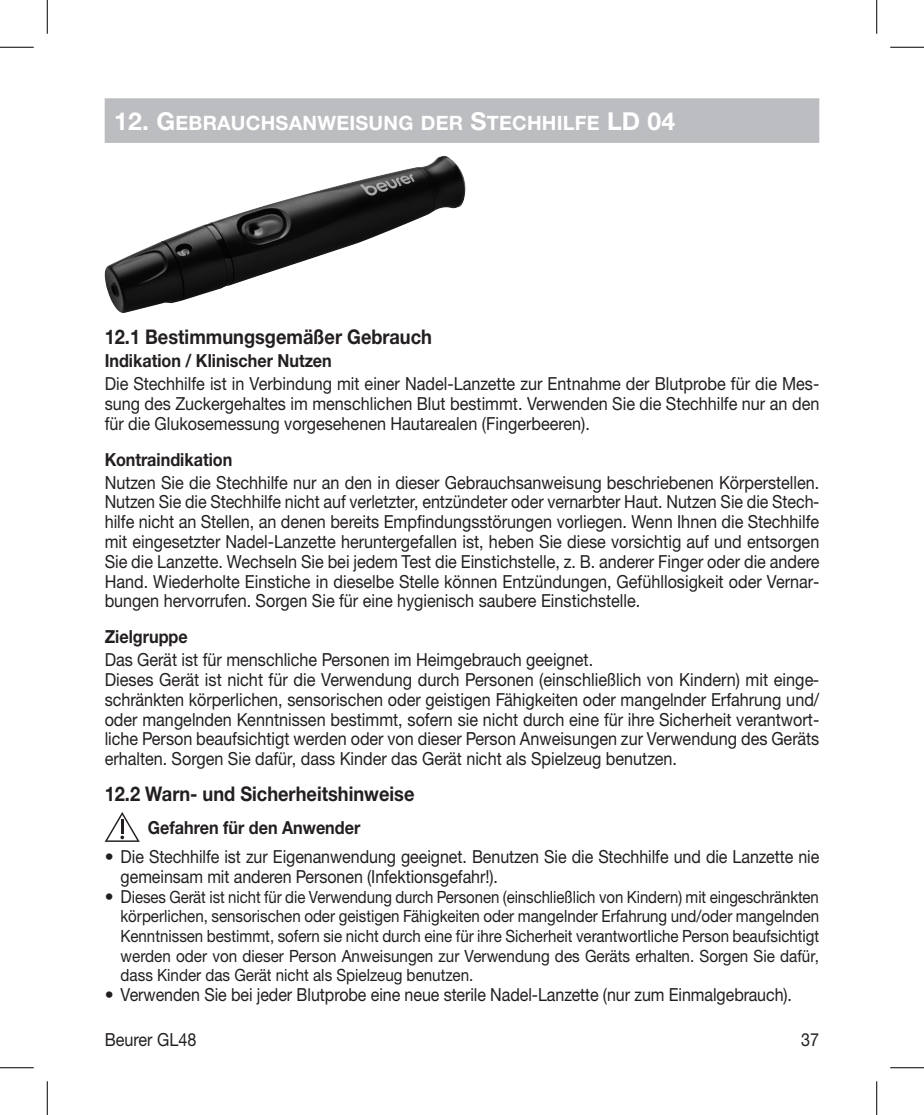
<style>
.page{position:relative;width:924px;height:1115px;background:#fff}
.page>*{position:absolute;margin:0;border:0;box-sizing:border-box;transform-origin:0 0}
.t1{font:700 20.25px "Helvetica Neue LTW1 G";color:#231f20;scale:.9 1}
.t2{font:19.8px "Helvetica Neue LTW1 G Bd SC800";letter-spacing:.015em;color:#fff}
.t3{font:18px/19.8px "Helvetica Neue LTW1 G";color:#231f20;text-align:justify;scale:.9 1}
.t4{font:18px/19.8px "Helvetica Neue LTW1 G";color:#231f20}
.t5{font:700 18px "Helvetica Neue LTW1 G";color:#231f20;scale:.9 1}
.t6{font:16.88px/19.6px "Helvetica Neue LTW1 G";color:#231f20;text-align:justify;scale:.89 1}
.s1{font-size:24.75px}
.s2{font-size:18px}
</style>
<div class="page">
<div style="left:105px;top:98px;width:714px;height:45px;background:#bcbdc0"></div>
<svg style="left:105px;top:812px;width:35px;height:30px"></svg>
<img style="left:105px;top:156px;width:360px;height:157px">
<hr style="left:0;top:47px;width:34px;height:1px;background:#000">
<hr style="left:890px;top:47px;width:34px;height:1px;background:#000">
<hr style="left:0;top:1067px;width:34px;height:1px;background:#000">
<hr style="left:890px;top:1067px;width:34px;height:1px;background:#000">
<hr style="left:47px;top:0;width:1px;height:34px;background:#000">
<hr style="left:47px;top:1081px;width:1px;height:34px;background:#000">
<hr style="left:876px;top:0;width:1px;height:34px;background:#000">
<hr style="left:876px;top:1081px;width:1px;height:34px;background:#000">
<p class="t2" style="left:114px;top:111px;width:562px"><span class="s1">12. G</span>EBRAUCHSANWEISUNG DER <span class="s1">S</span>TECHHILFE <span class="s1">LD 04</span></p>
<p class="t1" style="left:105px;top:325px;width:365px">12.1 Bestimmungsgemäßer Gebrauch</p>
<p class="t5" style="left:105px;top:350px;width:254px">Indikation / Klinischer Nutzen</p>
<p class="t3" style="left:105px;top:374px;width:795px">Die Stechhilfe ist in Verbindung mit einer Nadel-Lanzette zur Entnahme der Blutprobe für die Mes&shy;sung des Zuckergehaltes im menschlichen Blut bestimmt. Verwenden Sie die Stechhilfe nur an den für die Glukosemessung vorgesehenen Hautarealen (Fingerbeeren).</p>
<p class="t5" style="left:105px;top:448px;width:143px">Kontraindikation</p>
<p class="t3" style="left:105px;top:472px;width:796px">Nutzen Sie die Stechhilfe nur an den in dieser Gebrauchsanweisung beschriebenen Körperstellen.<br>Nutzen Sie die Stechhilfe nicht auf verletzter, entzündeter oder vernarbter Haut. Nutzen Sie die Stech&shy;hilfe nicht an Stellen, an denen bereits Empfindungsstörungen vorliegen. Wenn Ihnen die Stechhilfe mit eingesetzter Nadel-Lanzette heruntergefallen ist, heben Sie diese vorsichtig auf und entsorgen Sie die Lanzette. Wechseln Sie bei jedem Test die Einstichstelle, z. B. anderer Finger oder die andere Hand. Wiederholte Einstiche in dieselbe Stelle können Entzündungen, Gefühllosigkeit oder Vernar&shy;bungen hervorrufen. Sorgen Sie für eine hygienisch saubere Einstichstelle.</p>
<p class="t5" style="left:105px;top:626px;width:94px">Zielgruppe</p>
<p class="t3" style="left:105px;top:650px;width:795px;text-align:left">Das Gerät ist für menschliche Personen im Heimgebrauch geeignet.<br>Dieses Gerät ist nicht für die Verwendung durch Personen (einschließlich von Kindern) mit einge&shy;schränkten körperlichen, sensorischen oder geistigen Fähigkeiten oder mangelnder Erfahrung und/ oder mangelnden Kenntnissen bestimmt, sofern sie nicht durch eine für ihre Sicherheit verantwort&shy;liche Person beaufsichtigt werden oder von dieser Person Anweisungen zur Verwendung des Geräts erhalten. Sorgen Sie dafür, dass Kinder das Gerät nicht als Spielzeug benutzen.</p>
<p class="t1" style="left:105px;top:782px;width:346px">12.2 Warn- und Sicherheitshinweise</p>
<p class="t5" style="left:148px;top:816px;width:238px">Gefahren für den Anwender</p>
<p class="t4" style="left:121px;top:847px;width:700px;text-indent:-16px">• Die Stechhilfe ist zur Eigenanwendung geeignet. Benutzen Sie die Stechhilfe und die Lanzette nie gemeinsam mit anderen Personen (Infektionsgefahr!).</p>
<p class="t6" style="left:121px;top:887px;width:786px;text-indent:-16px"><span class="s2">• D</span>ieses Gerät ist nicht für die Verwendung durch Personen (einschließlich von Kindern) mit eingeschränkten körperlichen, sensorischen oder geistigen Fähigkeiten oder mangelnder Erfahrung und/oder mangelnden Kenntnissen bestimmt, sofern sie nicht durch eine für ihre Sicherheit verantwortliche Person beaufsichtigt werden oder von dieser Person Anweisungen zur Verwendung des Geräts erhalten. Sorgen Sie dafür, dass Kinder das Gerät nicht als Spielzeug benutzen.</p>
<p class="t4" style="left:105px;top:985px;width:689px">• Verwenden Sie bei jeder Blutprobe eine neue sterile Nadel-Lanzette (nur zum Einmalgebrauch).</p>
<p class="t3" style="left:105px;top:1029px;width:103px">Beurer GL48</p>
<p class="t3" style="left:801px;top:1029px;width:22px">37</p>
</div>
